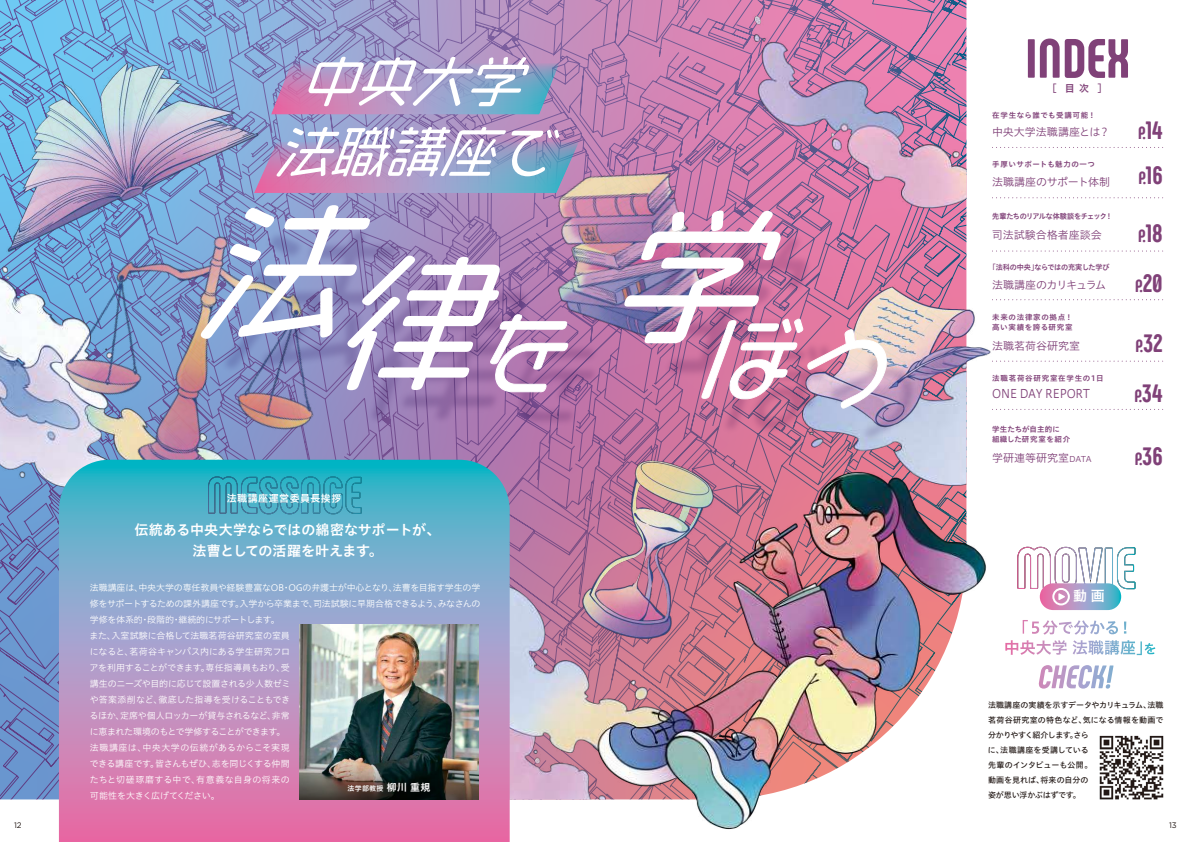
<style>
.page{position:relative;width:1191px;height:842px;background:#fff}
.page>*{position:absolute;margin:0;border:0;box-sizing:border-box;transform-origin:0 0}
.t1{font:italic 147.9px "VDL Giga Maru Jr Medium";color:#fff}
.t2{font:italic 88px "VDL Giga Maru Jr Medium";color:#fff}
.t3{font:800 55px "Phenomena";color:#804178}
.t4{font:italic 54.8px "VDL Giga Maru Jr Medium";color:#fff}
.t5{font:800 17.5px "Phenomena";color:#804178}
.t6{font:14px/21px "Hiragino UD Sans Std W6";letter-spacing:-.005em;color:#fff;text-align:center}
.t7{font:12px "Hiragino UD Sans Std W3";letter-spacing:-.025em;color:#804178;scale:.9 1}
.t8{font:11px "Hiragino UD Sans Std W3";color:#804178}
.t9{font:11px "Hiragino UD Sans Std W3";letter-spacing:-.065em;color:#804178}
.t10{font:10px "Hiragino UD Sans Std W6";letter-spacing:.05em;color:#fff}
.t11{font:10px "Hiragino UD Sans Std W6";color:#804178}
.t12{font:9px/16px "Hiragino UD Sans Std W3";letter-spacing:-.025em;color:#fff}
.t13{font:8px/15px "Hiragino UD Sans Std W5";letter-spacing:-.005em;color:#221815}
.t14{font:8px "Gotham";color:#221815}
.t15{font:7.5px/10px "Hiragino UD Sans Std W6";letter-spacing:.085em;color:#804178}
.t16{font:7.5px/10px "Hiragino UD Sans Std W6";letter-spacing:.01em;color:#804178}
.t17{font:7.5px "Hiragino UD Sans Std W6";letter-spacing:-.06em;color:#804178;scale:.95 1}
.t18{font:7.5px "Hiragino UD Sans Std W6";letter-spacing:-.025em;color:#804178;scale:.95 1}
.t19{font:7.5px "Hiragino UD Sans Std W6";letter-spacing:.1em;color:#804178}
.t20{font:7.5px "Hiragino UD Sans Std W6";letter-spacing:.08em;color:#804178}
.t21{font:7.5px "Hiragino UD Sans Std W6";letter-spacing:.055em;color:#804178}
.t22{font:7px "Hiragino UD Sans Std W6";letter-spacing:.035em;color:#fff}
.s1{font-size:10px}
.s2{font-size:25px}
.s3{font-size:8px}
</style>
<div class="page">
<img style="left:0;top:0;width:966px;height:799px">
<img style="left:692px;top:530px;width:294px;height:300px">
<img style="left:797px;top:238px;width:208px;height:212px">
<img style="left:0;top:200px;width:384px;height:366px">
<div style="left:1105px;top:548px;width:7px;height:41px;border:1px solid #221815"></div>
<div style="left:1104px;top:547px;width:9px;height:42px;border:1px solid #fff"></div>
<svg style="left:1117px;top:547px;width:19px;height:43px"></svg>
<svg style="left:1039px;top:583px;width:82px;height:27px"></svg>
<img style="left:1099px;top:735px;width:65px;height:65px">
<svg style="left:59px;top:460px;width:451px;height:382px;background:#999ac2"></svg>
<svg style="left:1022px;top:620px;width:96px;height:15px"></svg>
<img style="left:300px;top:625px;width:179px;height:129px">
<svg style="left:1017px;top:546px;width:86px;height:54px"></svg>
<div style="left:1052px;top:588px;width:17px;height:17px;border:2px solid #fff;border-radius:50%"></div>
<svg style="left:271px;top:63px;width:289px;height:52px;background:#a196c2"></svg>
<svg style="left:254px;top:142px;width:325px;height:51px;background:#a195c1"></svg>
<img style="left:204px;top:218px;width:220px;height:169px">
<img style="left:334px;top:269px;width:221px;height:170px">
<img style="left:615px;top:223px;width:220px;height:169px">
<img style="left:483px;top:328px;width:139px;height:109px">
<svg style="left:475px;top:314px;width:105px;height:79px;background:#a874aa"></svg>
<img style="left:707px;top:409px;width:95px;height:33px">
<svg style="left:207px;top:476px;width:155px;height:39px;background:#3ba3bb"></svg>
<img style="left:300px;top:754px;width:179px;height:45px">
<svg style="left:992px;top:147px;width:171px;height:1px"></svg>
<svg style="left:992px;top:197px;width:171px;height:1px"></svg>
<svg style="left:992px;top:251px;width:171px;height:1px"></svg>
<svg style="left:992px;top:299px;width:171px;height:1px"></svg>
<svg style="left:992px;top:361px;width:171px;height:1px"></svg>
<svg style="left:992px;top:409px;width:171px;height:1px"></svg>
<img style="left:802px;top:344px;width:140px;height:109px">
<img style="left:699px;top:318px;width:202px;height:91px">
<h3 class="t4" style="left:300px;top:45px;width:245px">中央大学</h3>
<h3 class="t4" style="left:274px;top:115px;width:300px">法職講座で</h3>
<h1 class="t1" style="left:195px;top:178px;width:629px">法律<sub>を</sub>学<sub>ぼ</sub></h1>
<h2 class="t2" style="left:790px;top:310px;width:128px">う</h2>
<p class="t10" style="left:227px;top:491px;width:116px">法職講座運営委員長挨拶</p>
<h3 class="t6" style="left:134px;top:518px;width:308px">伝統ある中央大学ならではの綿密なサポートが、法曹としての活躍を叶えます。</h3>
<p class="t12" style="left:89px;top:579px;width:392px">法職講座は、中央大学の専任教員や経験豊富なOB・OGの弁護士が中心となり、法曹を目指す学生の学修をサポートするための課外講座です。入学から卒業まで、司法試験に早期合格できるよう、みなさんの学修を体系的・段階的・継続的にサポートします。<br>また、入室試験に合格して法職茗荷谷研究室の室員<br>になると、茗荷谷キャンパス内にある学生研究フロ<br>アを利用することができます。専任指導員もおり、受<br>講生のニーズや目的に応じて設置される少人数ゼミ<br>や答案添削など、徹底した指導を受けることもでき<br>るほか、定席や個人ロッカーが貸与されるなど、非常<br>に恵まれた環境のもとで学修することができます。<br>法職講座は、中央大学の伝統があるからこそ実現<br>できる講座です。皆さんもぜひ、志を同じくする仲間<br>たちと切磋琢磨する中で、有意義な自身の将来の<br>可能性を大きく広げてください。</p>
<p class="t22" style="left:347px;top:782px;width:85px">法学部教授 <span class="s1">柳川 重規</span></p>
<h3 class="t3" style="left:1025px;top:24px;width:106px">INDEX</h3>
<p class="t11" style="left:1046px;top:81px;width:62px">［ 目 次 ］</p>
<p class="t20" style="left:992px;top:109px;width:105px">在学生なら誰でも受講可能！</p>
<p class="t8" style="left:992px;top:124px;width:119px">中央大学法職講座とは？</p>
<h3 class="t5" style="left:1138px;top:122px;width:26px">P.<span class="s2">14</span></h3>
<p class="t21" style="left:992px;top:159px;width:104px">手厚いサポートも魅力の一つ</p>
<p class="t8" style="left:992px;top:173px;width:119px">法職講座のサポート体制</p>
<h3 class="t5" style="left:1138px;top:167px;width:26px">P.<span class="s2">16</span></h3>
<p class="t17" style="left:992px;top:210px;width:128px">先輩たちのリアルな体験談をチェック！</p>
<p class="t8" style="left:992px;top:227px;width:111px">司法試験合格者座談会</p>
<h3 class="t5" style="left:1138px;top:225px;width:26px">P.<span class="s2">18</span></h3>
<p class="t18" style="left:988px;top:262px;width:129px">「法科の中央」ならではの充実した学び</p>
<p class="t9" style="left:992px;top:276px;width:116px">法職講座のカリキュラム</p>
<h3 class="t5" style="left:1135px;top:275px;width:29px">P.<span class="s2">20</span></h3>
<p class="t15" style="left:992px;top:312px;width:82px">未来の法律家の拠点！高い実績を誇る研究室</p>
<p class="t8" style="left:992px;top:337px;width:89px">法職茗荷谷研究室</p>
<h3 class="t5" style="left:1135px;top:335px;width:29px">P.<span class="s2">32</span></h3>
<p class="t19" style="left:992px;top:372px;width:113px">法職茗荷谷研究室在学生の1日</p>
<h3 class="t7" style="left:992px;top:385px;width:110px">ONE DAY REPORT</h3>
<h3 class="t5" style="left:1134px;top:385px;width:30px">P.<span class="s2">34</span></h3>
<p class="t16" style="left:992px;top:424px;width:80px">学生たちが自主的に<br>組織した研究室を紹介</p>
<p class="t8" style="left:992px;top:449px;width:101px">学研連等研究室<span class="s3">DATA</span></p>
<h3 class="t5" style="left:1134px;top:447px;width:30px">P.<span class="s2">36</span></h3>
<h3 class="t6" style="left:1073px;top:585px;width:33px">動 画</h3>
<p class="t13" style="left:988px;top:697px;width:177px">法職講座の実績を示すデータやカリキュラム、法職茗荷谷研究室の特色など、気になる情報を動画で分かりやすく紹介します。さら<br>に、法職講座を受講している<br>先輩のインタビューも公開。<br>動画を見れば、将来の自分の<br>姿が思い浮かぶはずです。</p>
<p class="t14" style="left:14px;top:820px;width:9px">12</p>
<p class="t14" style="left:1169px;top:820px;width:9px">13</p>
</div>
